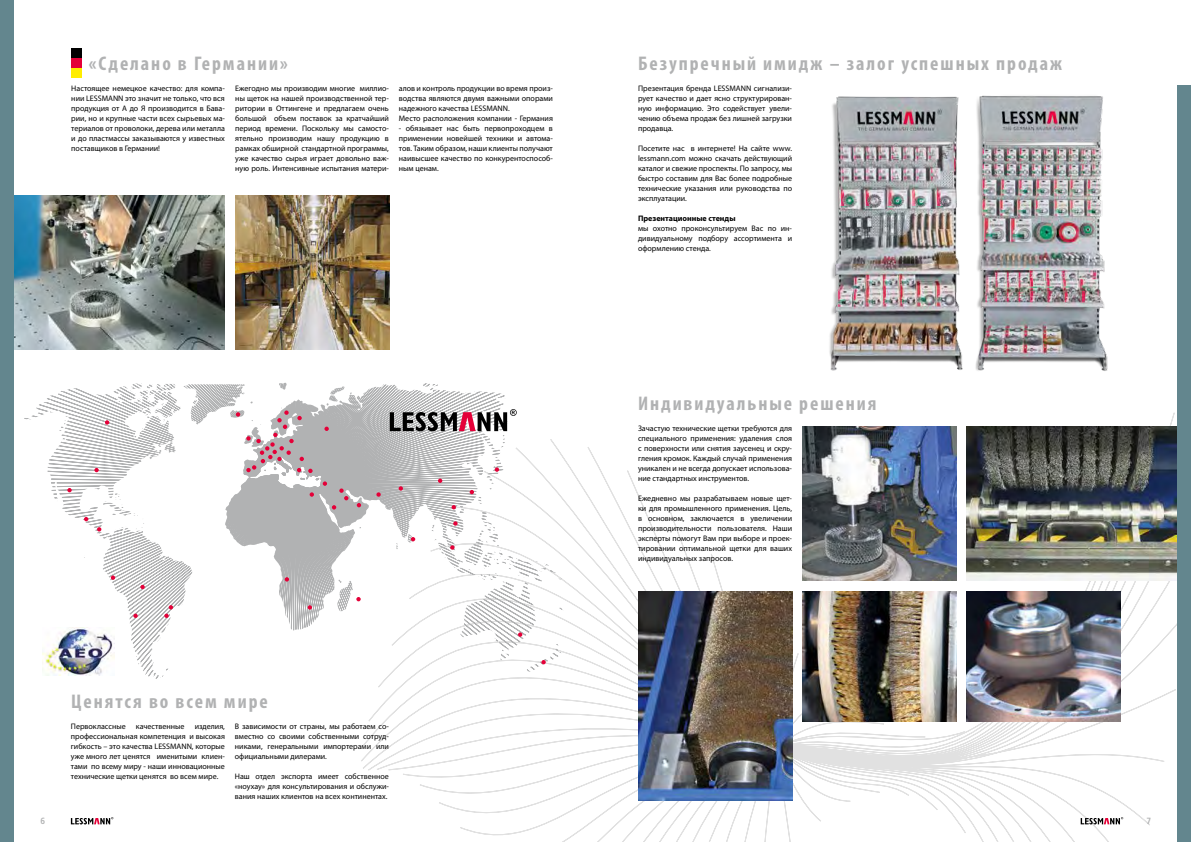
<style>
.page{position:relative;width:1191px;height:842px;background:#fff}
.page>*{position:absolute;margin:0;border:0;box-sizing:border-box;transform-origin:0 0}
.t1{font:700 condensed 19.8px "Myriad Pro";letter-spacing:.1em;color:#b1b2b3}
.t2{font:700 condensed 9px "Frutiger LT Std";color:#b1b2b3}
.t3{font:8px/10px "Myriad Pro";color:#000;text-align:justify}
.t4{font:700 8px "Myriad Pro";color:#000}
</style>
<div class="page">
<svg style="left:24px;top:382px;width:481px;height:297px"></svg>
<svg style="left:360px;top:412px;width:816px;height:430px"></svg>
<img style="left:235px;top:195px;width:154px;height:154px">
<img style="left:802px;top:426px;width:154px;height:154px">
<img style="left:966px;top:426px;width:210px;height:154px">
<img style="left:14px;top:195px;width:211px;height:154px">
<img style="left:802px;top:591px;width:154px;height:131px">
<img style="left:966px;top:591px;width:154px;height:131px">
<svg style="left:131px;top:383px;width:307px;height:8px"></svg>
<svg style="left:105px;top:420px;width:4px;height:5px"></svg>
<svg style="left:236px;top:412px;width:4px;height:5px"></svg>
<svg style="left:356px;top:597px;width:5px;height:4px"></svg>
<svg style="left:285px;top:577px;width:4px;height:4px"></svg>
<svg style="left:308px;top:605px;width:4px;height:5px"></svg>
<svg style="left:310px;top:492px;width:4px;height:5px"></svg>
<svg style="left:246px;top:410px;width:66px;height:63px"></svg>
<svg style="left:324px;top:427px;width:5px;height:4px"></svg>
<svg style="left:323px;top:481px;width:25px;height:28px"></svg>
<svg style="left:357px;top:503px;width:4px;height:4px"></svg>
<svg style="left:376px;top:492px;width:5px;height:5px"></svg>
<svg style="left:398px;top:486px;width:5px;height:5px"></svg>
<svg style="left:411px;top:537px;width:4px;height:4px"></svg>
<svg style="left:453px;top:521px;width:4px;height:5px"></svg>
<svg style="left:451px;top:505px;width:5px;height:4px"></svg>
<svg style="left:495px;top:467px;width:4px;height:5px"></svg>
<svg style="left:438px;top:478px;width:4px;height:5px"></svg>
<svg style="left:469px;top:490px;width:5px;height:4px"></svg>
<svg style="left:450px;top:545px;width:4px;height:5px"></svg>
<svg style="left:541px;top:660px;width:5px;height:4px"></svg>
<svg style="left:518px;top:632px;width:4px;height:5px"></svg>
<svg style="left:94px;top:468px;width:5px;height:4px"></svg>
<svg style="left:67px;top:488px;width:5px;height:4px"></svg>
<svg style="left:97px;top:527px;width:4px;height:4px"></svg>
<svg style="left:84px;top:517px;width:4px;height:4px"></svg>
<svg style="left:111px;top:575px;width:4px;height:5px"></svg>
<svg style="left:133px;top:614px;width:5px;height:4px"></svg>
<svg style="left:140px;top:585px;width:5px;height:4px"></svg>
<svg style="left:164px;top:605px;width:9px;height:13px"></svg>
<svg style="left:390px;top:409px;width:127px;height:22px"></svg>
<div style="left:71px;top:48px;width:10px;height:10px;background:#000"></div>
<div style="left:71px;top:58px;width:10px;height:10px;background:#e40038"></div>
<div style="left:71px;top:68px;width:10px;height:10px;background:#ffed00"></div>
<img style="left:43px;top:628px;width:72px;height:47px">
<img style="left:638px;top:591px;width:154px;height:209px">
<img style="left:829px;top:96px;width:132px;height:275px">
<img style="left:961px;top:95px;width:147px;height:276px">
<div style="left:0;top:0;width:14px;height:842px;background:#63868e"></div>
<svg style="left:71px;top:817px;width:42px;height:7px"></svg>
<svg style="left:1080px;top:817px;width:43px;height:7px"></svg>
<div style="left:1176px;top:85px;width:15px;height:757px;background:#63868e"></div>
<h1 class="t1" style="left:89px;top:51px;width:200px">«Сделано в Германии»</h1>
<h1 class="t1" style="left:638px;top:51px;width:426px">Безупречный имидж – залог успешных продаж</h1>
<p class="t3" style="left:71px;top:83px;width:155px">Настоящее немецкое качество: для компа&shy;нии LESSMANN это значит не только, что вся продукция от А до Я производится в Бава&shy;рии, но и крупные части всех сырьевых ма&shy;териалов от проволоки, дерева или металла и до пластмассы заказываются у известных поставщиков в Германии!</p>
<p class="t3" style="left:235px;top:83px;width:155px">Ежегодно мы производим многие миллио&shy;ны щеток на нашей производственной тер&shy;ритории в Оттингене и предлагаем очень большой объем поставок за кратчайший период времени. Поскольку мы самосто&shy;ятельно производим нашу продукцию в рамках обширной стандартной программы, уже качество сырья играет довольно важ&shy;ную роль. Интенсивные испытания матери-</p>
<p class="t3" style="left:399px;top:83px;width:156px;text-align:left">алов и контроль продукции во время произ&shy;водства являются двумя важными опорами надежного качества LESSMANN.<br>Место расположения компании - Германия</p>
<p class="t3" style="left:399px;top:123px;width:156px">- обязывает нас быть первопроходцем в применении новейшей техники и автома&shy;тов. Таким образом, наши клиенты получают наивысшее качество по конкурентоспособ&shy;ным ценам.</p>
<h1 class="t1" style="left:71px;top:689px;width:198px">Ценятся во всем мире</h1>
<p class="t3" style="left:71px;top:721px;width:56px">Первоклассные</p>
<p class="t3" style="left:136px;top:721px;width:50px">качественные</p>
<p class="t3" style="left:71px;top:721px;width:156px;text-indent:124px">изделия, профессиональная компетенция и высокая гибкость – это качества LESSMANN, которые уже много лет ценятся именитыми клиен&shy;тами по всему миру - наши инновационные технические щетки ценятся во всем мире.</p>
<p class="t3" style="left:235px;top:721px;width:156px">В зависимости от страны, мы работаем со&shy;вместно со своими собственными сотруд&shy;никами, генеральными импортерами или официальными дилерами.</p>
<p class="t3" style="left:235px;top:771px;width:156px">Наш отдел экспорта имеет собственное «ноухау» для консультирования и обслужи&shy;вания наших клиентов на всех континентах.</p>
<p class="t3" style="left:638px;top:83px;width:156px">Презентация бренда LESSMANN сигнализи&shy;рует качество и дает ясно структурирован&shy;ную информацию. Это содействует увели&shy;чению объема продаж без лишней загрузки продавца.</p>
<p class="t3" style="left:638px;top:143px;width:156px">Посетите нас в интернете! На сайте www. lessmann.com можно скачать действующий каталог и свежие проспекты. По запросу, мы быстро составим для Вас более подробные технические указания или руководства по эксплуатации.</p>
<p class="t4" style="left:638px;top:213px;width:99px">Презентационные стенды</p>
<p class="t3" style="left:638px;top:223px;width:156px">мы охотно проконсультируем Вас по ин&shy;дивидуальному подбору ассортимента и оформлению стенда.</p>
<h1 class="t1" style="left:638px;top:391px;width:240px">Индивидуальные решения</h1>
<p class="t3" style="left:638px;top:423px;width:156px">Зачастую технические щетки требуются для специального применения: удаления слоя с поверхности или снятия заусенец и скру&shy;гления кромок. Каждый случай применения уникален и не всегда допускает использова&shy;ние стандартных инструментов.</p>
<p class="t3" style="left:638px;top:493px;width:156px">Ежедневно мы разрабатываем новые щет&shy;ки для промышленного применения. Цель, в основном, заключается в увеличении производительности пользователя. Наши эксперты помогут Вам при выборе и проек&shy;тировании оптимальной щетки для ваших индивидуальных запросов.</p>
<p class="t2" style="left:41px;top:816px;width:6px">6</p>
<p class="t2" style="left:1146px;top:816px;width:6px">7</p>
</div>
